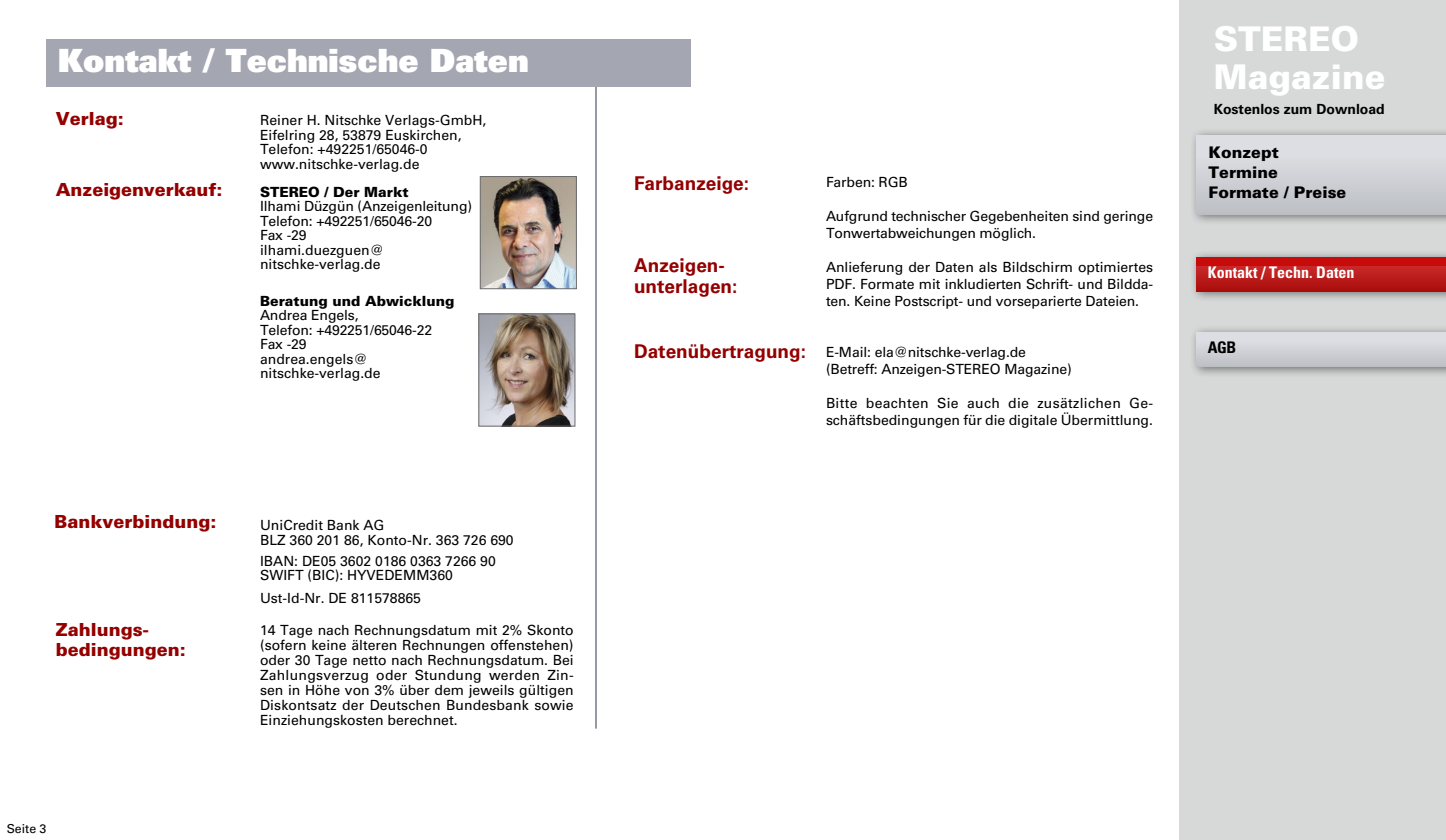
<style>
.page{position:relative;width:1446px;height:840px;background:#fff}
.page>*{position:absolute;margin:0;border:0;box-sizing:border-box;transform-origin:0 0}
.t1{font:900 34px/38px "Univers LT Std";color:#fff}
.t2{font:32px "Univers LT Std X Black";color:#fff}
.t3{font:700 19px/20px "Univers LT Std";color:#940000}
.t4{font:900 18px/20px "Univers LT Std";color:#940000}
.t5{font:900 16px/20px "Univers LT Std";color:#000}
.t6{font:700 condensed 16px "Univers LT Std";color:#fff}
.t7{font:700 condensed 16px "Univers LT Std";color:#000}
.t8{font:14px/14.6px "Univers LT Std";color:#000}
.t9{font:900 14px "Univers LT Std";color:#000}
.t10{font:700 14px "Univers LT Std";color:#000}
.t11{font:12.4px "Univers LT Std";color:#000}
</style>
<div class="page">
<hr style="left:595px;top:87px;width:2px;height:641px;background:#9699a4">
<div style="left:1179px;top:0;width:267px;height:839px;background:#d7d8d8"></div>
<div style="left:1189px;top:127px;width:257px;height:99px;background:#000;opacity:.5"></div>
<div style="left:1197px;top:135px;width:249px;height:79px;background:#dddee3"></div>
<div style="left:1196px;top:157px;width:250px;height:57px;background:linear-gradient(to bottom,#dbdce1,#bcbfc4)"></div>
<div style="left:1189px;top:249px;width:257px;height:53px;background:#000;opacity:.5"></div>
<div style="left:1197px;top:257px;width:249px;height:34px;background:#c70b0a"></div>
<div style="left:1196px;top:266px;width:250px;height:25px;background:linear-gradient(to right,#ba1b1b,#ba1b1b)"></div>
<div style="left:1189px;top:325px;width:257px;height:52px;background:#000;opacity:.5"></div>
<div style="left:1197px;top:332px;width:249px;height:34px;background:#dddee3"></div>
<div style="left:1196px;top:341px;width:250px;height:25px;background:linear-gradient(to right,#cdcfd3,#cdcfd3)"></div>
<div style="left:46px;top:39px;width:644px;height:48px;background:#a4a6b1"></div>
<img style="left:482px;top:178px;width:93px;height:109px">
<div style="left:480px;top:176px;width:97px;height:113px;border:1px solid #6c6c6d"></div>
<img style="left:480px;top:315px;width:93px;height:109px">
<div style="left:478px;top:313px;width:97px;height:113px;border:1px solid #6c6c6d"></div>
<h2 class="t2" style="left:58px;top:39px;width:473px">Kontakt / Technische Daten</h2>
<p class="t4" style="left:56px;top:108px;width:69px">Verlag:</p>
<p class="t4" style="left:56px;top:180px;width:168px">Anzeigenverkauf:</p>
<p class="t8" style="left:260px;top:113px;width:228px">Reiner H. Nitschke Verlags-GmbH,<br>Eifelring 28, 53879 Euskirchen,<br>Telefon: +492251/65046-0 www.nitschke-verlag.de</p>
<p class="t9" style="left:260px;top:183px;width:150px">STEREO / Der Markt</p>
<p class="t8" style="left:260px;top:199px;width:214px">Ilhami Düzgün (Anzeigenleitung)<br>Telefon: +492251/65046-20<br>Fax -29<br>ilhami.duezguen@ nitschke-verlag.de</p>
<p class="t9" style="left:260px;top:292px;width:196px">Beratung und Abwicklung</p>
<p class="t8" style="left:260px;top:308px;width:174px">Andrea Engels,<br>Telefon: +492251/65046-22<br>Fax -29<br>andrea.engels@ nitschke-verlag.de</p>
<p class="t4" style="left:54px;top:511px;width:164px">Bankverbindung:</p>
<p class="t4" style="left:56px;top:618px;width:132px">Zahlungs&shy;bedingungen:</p>
<p class="t11" style="left:7px;top:820px;width:41px">Seite 3</p>
<p class="t8" style="left:260px;top:516px;width:255px;line-height:15.8px">UniCredit Bank AG<br>BLZ 360 201 86, Konto-Nr. 363 726 690</p>
<p class="t8" style="left:260px;top:553px;width:237px">IBAN: DE05 3602 0186 0363 7266 90<br>SWIFT (BIC): HYVEDEMM360</p>
<p class="t8" style="left:260px;top:590px;width:163px">Ust-Id-Nr. DE 811578865</p>
<p class="t8" style="left:260px;top:622px;width:315px;text-align:justify">14 Tage nach Rechnungsdatum mit 2% Skonto (sofern keine älteren Rechnungen offenstehen) oder 30 Tage netto nach Rechnungsdatum. Bei Zahlungsverzug oder Stundung werden Zin&shy;sen in Höhe von 3% über dem jeweils gültigen Diskontsatz der Deutschen Bundesbank sowie Einziehungskosten berechnet.</p>
<h3 class="t3" style="left:634px;top:173px;width:117px">Farbanzeige:</h3>
<h3 class="t3" style="left:634px;top:256px;width:105px">Anzeigen&shy;unterlagen:</h3>
<h3 class="t3" style="left:634px;top:341px;width:174px">Datenübertragung:</h3>
<p class="t8" style="left:826px;top:175px;width:83px">Farben: RGB</p>
<p class="t8" style="left:826px;top:207px;width:329px;line-height:17px">Aufgrund technischer Gegebenheiten sind geringe<br>Tonwertabweichungen möglich.</p>
<p class="t8" style="left:826px;top:258px;width:329px;line-height:17px;text-align:justify">Anlieferung der Daten als Bildschirm optimiertes PDF. Formate mit inkludierten Schrift- und Bildda&shy;ten. Keine Postscript- und vorseparierte Dateien.</p>
<p class="t8" style="left:826px;top:343px;width:247px;line-height:17px">E-Mail: ela@nitschke-verlag.de (Betreff: Anzeigen-STEREO Magazine)</p>
<p class="t8" style="left:826px;top:394px;width:329px;line-height:17px">Bitte beachten Sie auch die zusätzlichen Ge&shy;schäftsbedingungen für die digitale Übermittlung.</p>
<h1 class="t1" style="left:1213px;top:20px;width:173px">STEREO<br>Magazine</h1>
<p class="t10" style="left:1213px;top:101px;width:173px">Kostenlos zum Download</p>
<p class="t5" style="left:1208px;top:142px;width:139px">Konzept<br>Termine<br>Formate / Preise</p>
<p class="t6" style="left:1207px;top:262px;width:148px">Kontakt / Techn. Daten</p>
<p class="t7" style="left:1207px;top:337px;width:30px">AGB</p>
</div>
